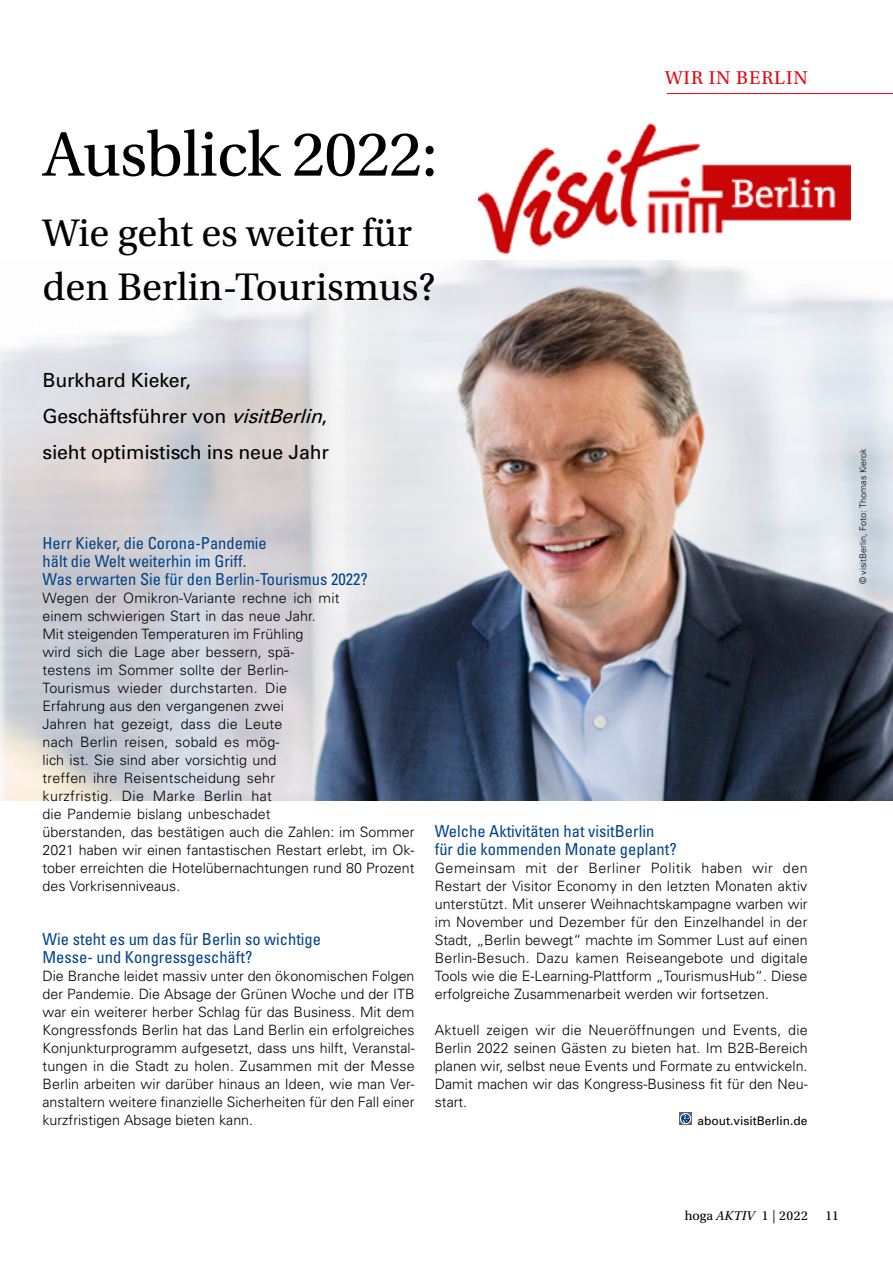
<style>
.page{position:relative;width:893px;height:1263px;background:#fff}
.page>*{position:absolute;margin:0;border:0;box-sizing:border-box;transform-origin:0 0}
.t1{font:66px "Utopia Std";letter-spacing:-.01em;color:#000}
.t2{font:40.5px/54px "Utopia Std";color:#000}
.t3{font:19.5px/36px "Univers";letter-spacing:-.01em;color:#000}
.t4{font:19.5px "Utopia Std";letter-spacing:.05em;color:#e30613}
.t5{font:condensed 16.5px/18px "Univers";color:#004289}
.t6{font:300 14.25px/18px "Univers";letter-spacing:.005em;color:#000;text-align:justify}
.t7{font:13.5px "Utopia Std";letter-spacing:.02em;color:#000}
.t8{font:13.5px "Utopia Std";color:#000}
.t9{font:12px "Univers";color:#000}
.t10{font:300 9px "Univers";color:#000}
.s1{font-style:italic}
.s2{font-family:"Formata";font-weight:300}
</style>
<div class="page">
<hr style="left:667px;top:93px;width:226px;height:1px;background:#e30613">
<img style="left:0;top:261px;width:893px;height:540px">
<div style="left:679px;top:1112px;width:13px;height:13px;background:#69605c"></div>
<svg style="left:680px;top:1113px;width:11px;height:11px"></svg>
<div style="left:680px;top:1113px;width:11px;height:11px;border:1px solid #fff;border-radius:50%"></div>
<img style="left:478px;top:122px;width:372px;height:132px">
<h1 class="t1" style="left:43px;top:119px;width:397px">Ausblick 2022:</h1>
<h2 class="t2" style="left:43px;top:207px;width:395px">Wie geht es weiter für den Berlin-Tourismus?</h2>
<h3 class="t3" style="left:43px;top:362px;width:288px">Burkhard Kieker,<br>Geschäftsführer von <span class="s1">visitBerlin</span>, sieht optimistisch ins neue Jahr</h3>
<h3 class="t4" style="left:665px;top:68px;width:144px">WIR IN BERLIN</h3>
<p class="t5" style="left:43px;top:533px;width:327px">Herr Kieker, die Corona-Pandemie<br>hält die Welt weiterhin im Griff.<br>Was erwarten Sie für den Berlin-Tourismus 2022?</p>
<p class="t6" style="left:43px;top:588px;width:374px;text-align:left">Wegen der Omikron-Variante rechne ich mit<br>einem schwierigen Start in das neue Jahr.<br>Mit steigenden Temperaturen im Frühling<br>wird sich die Lage aber bessern, spä-<br>testens im Sommer sollte der Berlin-<br>Tourismus wieder durchstarten. Die<br>Erfahrung aus den vergangenen zwei<br>Jahren hat gezeigt, dass die Leute<br>nach Berlin reisen, sobald es mög-<br>lich ist. Sie sind aber vorsichtig und<br>treffen ihre Reisentscheidung sehr<br>kurzfristig. Die Marke Berlin hat<br>die Pandemie bislang unbeschadet<br>überstanden, das bestätigen auch die Zahlen: im Sommer 2021 haben wir einen fantastischen Restart erlebt, im Ok&shy;tober erreichten die Hotelübernachtungen rund 80 Prozent des Vorkrisenniveaus.</p>
<p class="t5" style="left:43px;top:929px;width:280px">Wie steht es um das für Berlin so wichtige<br>Messe- und Kongressgeschäft?</p>
<p class="t6" style="left:43px;top:966px;width:374px">Die Branche leidet massiv unter den ökonomischen Folgen der Pandemie. Die Absage der Grünen Woche und der ITB war ein weiterer herber Schlag für das Business. Mit dem Kongressfonds Berlin hat das Land Berlin ein erfolgreiches Konjunkturprogramm aufgesetzt, dass uns hilft, Veranstal&shy;tungen in die Stadt zu holen. Zusammen mit der Messe Berlin arbeiten wir darüber hinaus an Ideen, wie man Ver&shy;anstaltern weitere finanzielle Sicherheiten für den Fall einer kurzfristigen Absage bieten kann.</p>
<p class="t5" style="left:435px;top:821px;width:243px">Welche Aktivitäten hat visitBerlin<br>für die kommenden Monate geplant?</p>
<p class="t6" style="left:435px;top:858px;width:374px">Gemeinsam mit der Berliner Politik haben wir den Restart der Visitor Economy in den letzten Monaten aktiv unterstützt. Mit unserer Weihnachtskampagne warben wir im November und Dezember für den Einzelhandel in der Stadt, „Berlin bewegt“ machte im Sommer Lust auf einen Berlin-Besuch. Dazu kamen Reiseangebote und digitale Tools wie die E-Learning-Plattform „TourismusHub“. Diese erfolgreiche Zusammenarbeit werden wir fortsetzen.</p>
<p class="t6" style="left:435px;top:1020px;width:374px">Aktuell zeigen wir die Neueröffnungen und Events, die Berlin 2022 seinen Gästen zu bieten hat. Im B2B-Bereich planen wir, selbst neue Events und Formate zu entwickeln.<br>Damit machen wir das Kongress-Business fit für den Neu&shy;start.</p>
<p class="t9" style="left:697px;top:1113px;width:112px">about.visitBerlin.de</p>
<p class="t10" style="left:858px;top:584px;width:138px;rotate:-90deg">© visitBerlin, Foto: Thomas Kierok</p>
<p class="t7" style="left:685px;top:1208px;width:125px">hoga <span class="s1">AKTIV</span> 1 <span class="s2">|</span> 2022</p>
<p class="t8" style="left:825px;top:1208px;width:15px">11</p>
</div>
